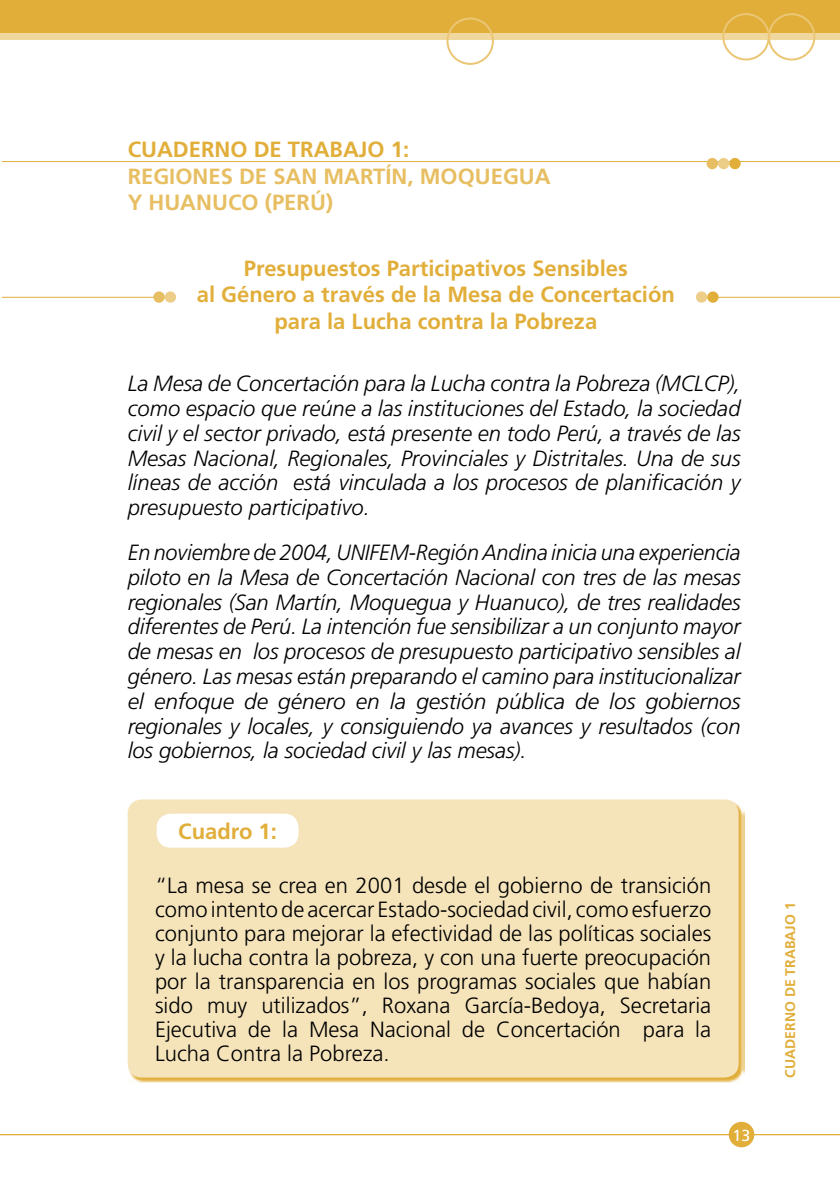
<style>
.page{position:relative;width:840px;height:1191px;background:#fff}
.page>*{position:absolute;margin:0;border:0;box-sizing:border-box;transform-origin:0 0}
.Texto_normal{font:italic 300 22px/24.8px "Frutiger";color:#000;text-align:justify}
.Texto_normal-2{font:300 22px/24px "Frutiger";color:#000;text-align:justify}
.Texto_normal-3{font:700 22px/26.4px "Frutiger";color:#e1ae3a;text-align:center}
.Texto_normal-4{font:700 22px/26.4px "Frutiger";color:#e7be61}
.t1{font:16px "Frutiger";color:#fff}
.Texto_normal-5{font:700 14px "Frutiger";color:#e1ae3a}
.s1{color:#e1ae3a}
</style>
<div class="page">
<div style="left:728px;top:1121px;width:25px;height:26px;background:#e1ae3a;border-radius:50%"></div>
<hr style="left:0;top:1134px;width:839px;height:1px;background:#e1ae3a">
<hr style="left:2px;top:297px;width:837px;height:1px;background:#e1ae3a">
<hr style="left:2px;top:161px;width:837px;height:1px;background:#e1ae3a">
<div style="left:176px;top:259px;width:519px;height:69px;background:#fff"></div>
<div style="left:153px;top:291px;width:12px;height:12px;background:#e7be61;border-radius:50%"></div>
<div style="left:165px;top:291px;width:11px;height:12px;background:#edce89;border-radius:50%"></div>
<div style="left:695px;top:291px;width:11px;height:12px;background:#edce89;border-radius:50%"></div>
<svg style="left:706px;top:291px;width:12px;height:12px"></svg>
<div style="left:706px;top:158px;width:11px;height:11px;background:#e7be61;border-radius:50%"></div>
<div style="left:717px;top:158px;width:12px;height:11px;background:#edce89;border-radius:50%"></div>
<div style="left:729px;top:158px;width:11px;height:11px;background:#e1ae3a;border-radius:50%"></div>
<div style="left:0;top:0;width:839px;height:40px;background:#e1ae3a"></div>
<div style="left:0;top:33px;width:839px;height:7px;background:#f0d79d"></div>
<div style="left:446px;top:17px;width:47px;height:48px;border:2px solid #eac675;border-radius:50%"></div>
<div style="left:722px;top:13px;width:47px;height:48px;border:2px solid #eac675;border-radius:50%"></div>
<div style="left:767px;top:13px;width:48px;height:48px;border:2px solid #eac675;border-radius:50%"></div>
<svg style="left:127px;top:804px;width:617px;height:279px;background:#ebca80"></svg>
<div style="left:128px;top:799px;width:610px;height:278px;background:#f5e3ba"></div>
<svg style="left:156px;top:813px;width:142px;height:34px"></svg>
<p class="Texto_normal-4" style="left:128px;top:136px;width:424px"><span class="s1">CUADERNO DE TRABAJO 1:<br></span>REGIONES DE SAN MARTÍN, MOQUEGUA<br>Y HUANUCO (PERÚ)</p>
<p class="Texto_normal-3" style="left:197px;top:255px;width:479px">Presupuestos Participativos Sensibles<br>al Género a través de la Mesa de Concertación para la Lucha contra la Pobreza</p>
<p class="Texto_normal" style="left:128px;top:371px;width:614px">La Mesa de Concertación para la Lucha contra la Pobreza (MCLCP), como espacio que reúne a las instituciones del Estado, la sociedad civil y el sector privado, está presente en todo Perú, a través de las Mesas Nacional, Regionales, Provinciales y Distritales. Una de sus líneas de acción está vinculada a los procesos de planificación y presupuesto participativo.</p>
<p class="Texto_normal" style="left:128px;top:540px;width:614px">En noviembre de 2004, UNIFEM-Región Andina inicia una experiencia piloto en la Mesa de Concertación Nacional con tres de las mesas regionales (San Martín, Moquegua y Huanuco), de tres realidades diferentes de Perú. La intención fue sensibilizar a un conjunto mayor de mesas en los procesos de presupuesto participativo sensibles al género. Las mesas están preparando el camino para institucionalizar el enfoque de género en la gestión pública de los gobiernos regionales y locales, y consiguiendo ya avances y resultados (con los gobiernos, la sociedad civil y las mesas).</p>
<p class="Texto_normal-3" style="left:178px;top:818px;width:100px">Cuadro 1:</p>
<p class="Texto_normal-2" style="left:155px;top:873px;width:557px">“La mesa se crea en 2001 desde el gobierno de transición como intento de acercar Estado-sociedad civil, como esfuerzo conjunto para mejorar la efectividad de las políticas sociales y la lucha contra la pobreza, y con una fuerte preocupación por la transparencia en los programas sociales que habían sido muy utilizados”, Roxana García-Bedoya, Secretaria Ejecutiva de la Mesa Nacional de Concertación para la Lucha Contra la Pobreza.</p>
<p class="t1" style="left:732px;top:1125px;width:19px">13</p>
<p class="Texto_normal-5" style="left:781px;top:1077px;width:177px;rotate:-90deg">CUADERNO DE TRABAJO 1</p>
</div>
